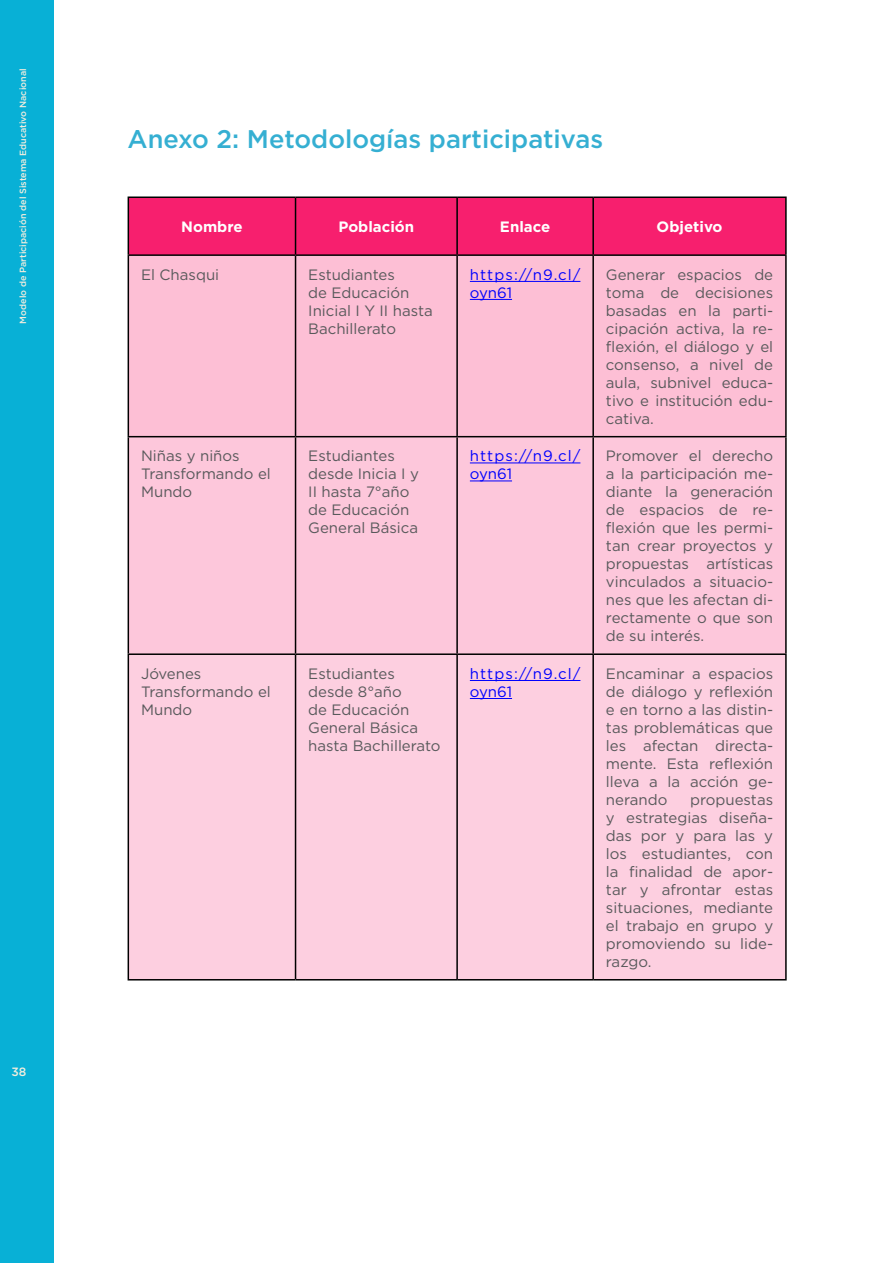
<style>
.page{position:relative;width:893px;height:1263px;background:#fff}
.page>*{position:absolute;margin:0;border:0;box-sizing:border-box;transform-origin:0 0}
.t1{font:500 25.5px "Gotham";color:#35afd2}
.t2{font:15px/18px "Gotham";color:#58595b}
.t3{font:15px/18px "Gotham";letter-spacing:.07em;color:#00f}
.t4{font:700 15px "Gotham";color:#fff}
.t5{font:500 12px "Gotham";color:#f2edde}
.t6{font:500 9px "Gotham";color:#f2edde}
</style>
<div class="page">
<div style="left:0;top:0;width:53px;height:1263px;background:#08b0d6"></div>
<div style="left:129px;top:198px;width:656px;height:56px;background:#f71f6e"></div>
<div style="left:129px;top:256px;width:656px;height:180px;background:#fdbfd5"></div>
<div style="left:129px;top:437px;width:656px;height:216px;background:#fdc7db"></div>
<div style="left:129px;top:655px;width:656px;height:324px;background:#fdcfe0"></div>
<hr style="left:128px;top:196px;width:168px;height:2px;background:#000">
<hr style="left:128px;top:198px;width:1px;height:56px;background:#000">
<hr style="left:296px;top:196px;width:161px;height:2px;background:#000">
<hr style="left:295px;top:198px;width:1px;height:56px;background:#000">
<hr style="left:457px;top:196px;width:136px;height:2px;background:#000">
<hr style="left:456px;top:198px;width:2px;height:56px;background:#000">
<hr style="left:593px;top:196px;width:194px;height:2px;background:#000">
<hr style="left:592px;top:198px;width:2px;height:56px;background:#000">
<hr style="left:785px;top:198px;width:2px;height:56px;background:#000">
<hr style="left:128px;top:254px;width:168px;height:2px;background:#000">
<hr style="left:128px;top:256px;width:1px;height:180px;background:#000">
<hr style="left:296px;top:254px;width:161px;height:2px;background:#000">
<hr style="left:295px;top:256px;width:1px;height:180px;background:#000">
<hr style="left:457px;top:254px;width:136px;height:2px;background:#000">
<hr style="left:456px;top:256px;width:2px;height:180px;background:#000">
<hr style="left:593px;top:254px;width:194px;height:2px;background:#000">
<hr style="left:592px;top:256px;width:2px;height:180px;background:#000">
<hr style="left:785px;top:256px;width:2px;height:180px;background:#000">
<hr style="left:128px;top:436px;width:168px;height:1px;background:#000">
<hr style="left:128px;top:437px;width:1px;height:216px;background:#000">
<hr style="left:296px;top:436px;width:161px;height:1px;background:#000">
<hr style="left:295px;top:437px;width:1px;height:216px;background:#000">
<hr style="left:457px;top:436px;width:136px;height:1px;background:#000">
<hr style="left:456px;top:437px;width:2px;height:216px;background:#000">
<hr style="left:593px;top:436px;width:194px;height:1px;background:#000">
<hr style="left:592px;top:437px;width:2px;height:216px;background:#000">
<hr style="left:785px;top:437px;width:2px;height:216px;background:#000">
<hr style="left:128px;top:653px;width:168px;height:2px;background:#000">
<hr style="left:128px;top:655px;width:1px;height:324px;background:#000">
<hr style="left:296px;top:653px;width:161px;height:2px;background:#000">
<hr style="left:295px;top:655px;width:1px;height:324px;background:#000">
<hr style="left:457px;top:653px;width:136px;height:2px;background:#000">
<hr style="left:456px;top:655px;width:2px;height:324px;background:#000">
<hr style="left:593px;top:653px;width:194px;height:2px;background:#000">
<hr style="left:592px;top:655px;width:2px;height:324px;background:#000">
<hr style="left:785px;top:655px;width:2px;height:324px;background:#000">
<hr style="left:128px;top:979px;width:168px;height:1px;background:#000">
<hr style="left:296px;top:979px;width:161px;height:1px;background:#000">
<hr style="left:457px;top:979px;width:136px;height:1px;background:#000">
<hr style="left:593px;top:979px;width:194px;height:1px;background:#000">
<hr style="left:470px;top:281px;width:110px;height:1px;background:#00f">
<hr style="left:470px;top:299px;width:42px;height:1px;background:#00f">
<hr style="left:470px;top:463px;width:110px;height:1px;background:#00f">
<hr style="left:470px;top:481px;width:42px;height:1px;background:#00f">
<hr style="left:470px;top:680px;width:110px;height:1px;background:#00f">
<hr style="left:470px;top:698px;width:42px;height:1px;background:#00f">
<p class="t6" style="left:17px;top:324px;width:257px;rotate:-90deg">Modelo de Participación del Sistema Educativo Nacional</p>
<p class="t5" style="left:11px;top:1063px;width:16px">38</p>
<h1 class="t1" style="left:128px;top:122px;width:477px">Anexo 2: Metodologías participativas</h1>
<p class="t4" style="left:181px;top:217px;width:63px">Nombre</p>
<p class="t4" style="left:338px;top:217px;width:77px">Población</p>
<p class="t4" style="left:500px;top:217px;width:52px">Enlace</p>
<p class="t4" style="left:657px;top:217px;width:67px">Objetivo</p>
<p class="t2" style="left:141px;top:265px;width:80px">El Chasqui</p>
<p class="t2" style="left:308px;top:265px;width:126px">Estudiantes<br>de Educación<br>Inicial I Y II hasta<br>Bachillerato</p>
<p class="t3" style="left:470px;top:265px;width:112px">https://n9.cl/ oyn61</p>
<p class="t2" style="left:606px;top:265px;width:169px;text-align:justify">Generar espacios de toma de decisiones basadas en la parti&shy;cipación activa, la re&shy;flexión, el diálogo y el consenso, a nivel de aula, subnivel educa&shy;tivo e institución edu&shy;cativa.</p>
<p class="t2" style="left:141px;top:447px;width:131px">Niñas y niños<br>Transformando el<br>Mundo</p>
<p class="t2" style="left:308px;top:447px;width:112px">Estudiantes desde Inicia I y<br>II hasta 7°año de Educación<br>General Básica</p>
<p class="t3" style="left:470px;top:447px;width:112px">https://n9.cl/ oyn61</p>
<p class="t2" style="left:606px;top:447px;width:169px;text-align:justify">Promover el derecho a la participación me&shy;diante la generación de espacios de re&shy;flexión que les permi&shy;tan crear proyectos y propuestas artísticas vinculados a situacio&shy;nes que les afectan di&shy;rectamente o que son de su interés.</p>
<p class="t2" style="left:141px;top:664px;width:131px">Jóvenes<br>Transformando el<br>Mundo</p>
<p class="t2" style="left:308px;top:664px;width:134px">Estudiantes desde 8°año<br>de Educación<br>General Básica hasta Bachillerato</p>
<p class="t3" style="left:470px;top:664px;width:112px">https://n9.cl/ oyn61</p>
<p class="t2" style="left:606px;top:664px;width:169px;text-align:justify">Encaminar a espacios de diálogo y reflexión e en torno a las distin&shy;tas problemáticas que les afectan directa&shy;mente. Esta reflexión lleva a la acción ge&shy;nerando</p>
<p class="t2" style="left:606px;top:790px;width:169px;text-align:justify;text-indent:84px">propuestas y estrategias diseña&shy;das por y para las y los estudiantes, con la finalidad de apor&shy;tar y afrontar estas situaciones, mediante el trabajo en grupo y promoviendo su lide&shy;razgo.</p>
</div>
